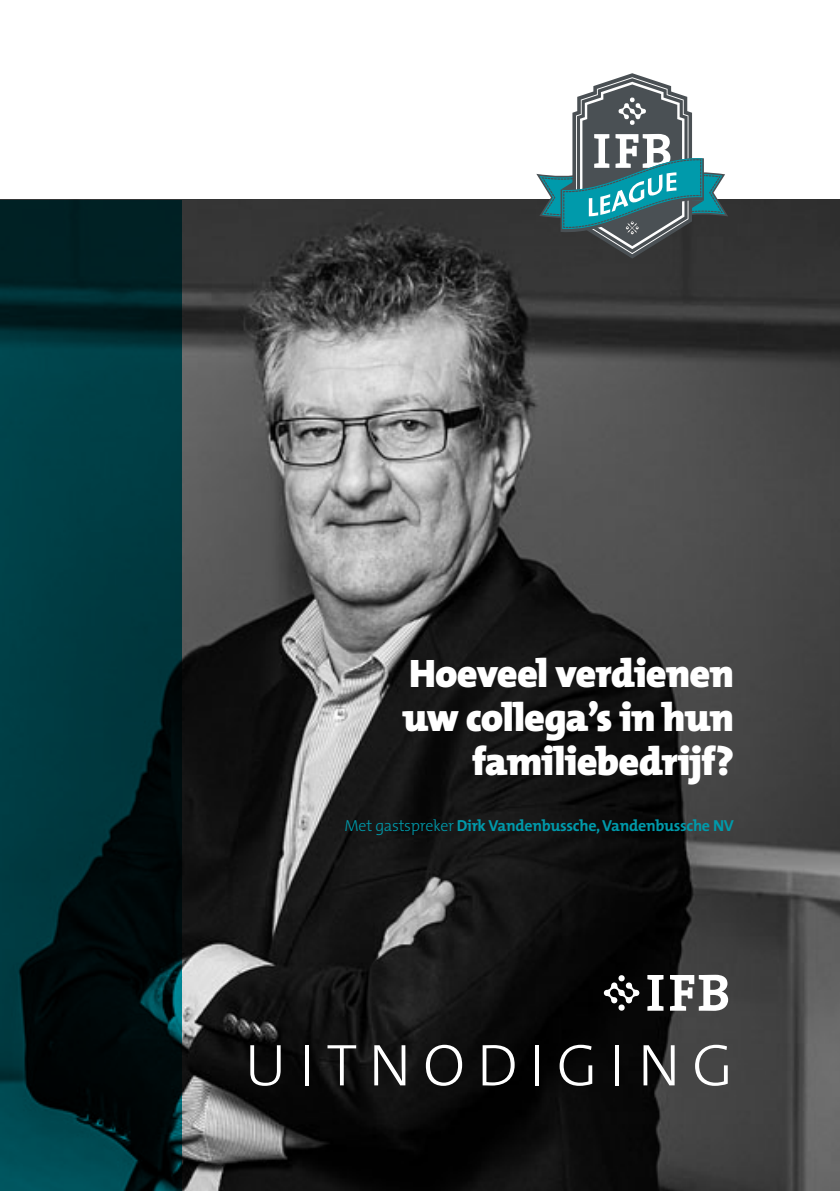
<style>
.page{position:relative;width:840px;height:1191px;background:#fff}
.page>*{position:absolute;margin:0;border:0;box-sizing:border-box;transform-origin:0 0}
.t1{font:300 59.4px "The Mix";letter-spacing:.2em;color:#fff}
.t2{font:900 40px/44px "The Mix";letter-spacing:-.02em;color:#fff;text-align:right}
.t3{font:700 16px "The Mix";letter-spacing:-.02em;color:#009aab}
.s1{font-weight:300}
</style>
<div class="page">
<img style="left:181px;top:200px;width:658px;height:991px">
<svg style="left:0;top:200px;width:181px;height:991px;background:#002c31"></svg>
<svg style="left:603px;top:974px;width:36px;height:37px"></svg>
<svg style="left:647px;top:975px;width:16px;height:35px"></svg>
<svg style="left:669px;top:974px;width:58px;height:36px"></svg>
<svg style="left:536px;top:73px;width:191px;height:185px"></svg>
<h2 class="t2" style="left:402px;top:650px;width:333px">Hoeveel verdienen uw collega’s in hun familiebedrijf?</h2>
<p class="t3" style="left:344px;top:812px;width:390px"><span class="s1">Met gastspreker</span> Dirk Vandenbussche, Vandenbussche NV</p>
<h1 class="t1" style="left:244px;top:1016px;width:489px">UITNODIGING</h1>
</div>
